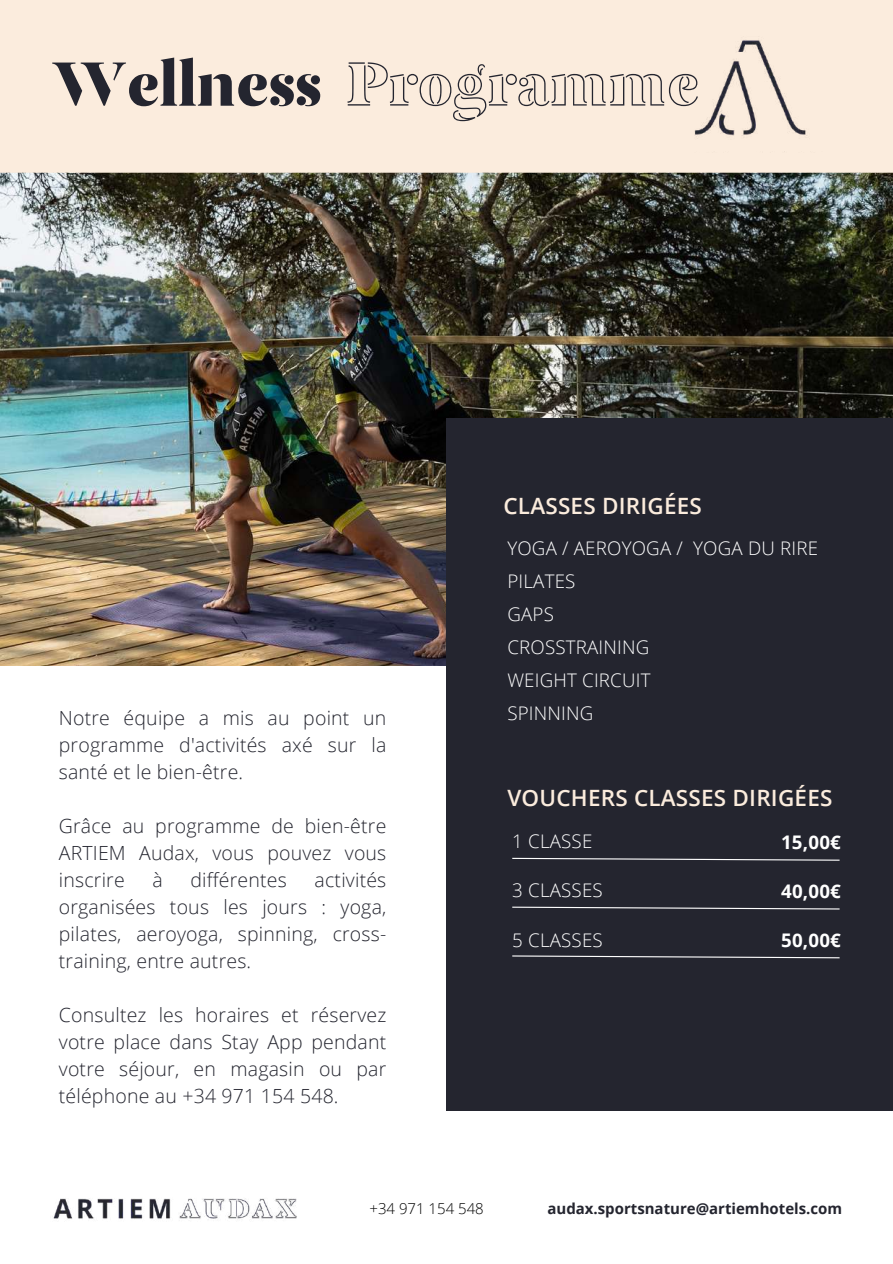
<style>
.page{position:relative;width:893px;height:1264px;background:#fff}
.page>*{position:absolute;margin:0;border:0;box-sizing:border-box;transform-origin:0 0}
.t1{font:68.55px "Artiem";color:#24252f}
.t2{font:600 22.5px "Open Sans";letter-spacing:.01em;color:#fbecdd}
.t3{font:300 19.5px/27px "Open Sans";letter-spacing:.01em;color:#24252f;text-align:justify}
.t4{font:300 18.75px/33px "Open Sans";letter-spacing:.01em;color:#fff}
.t5{font:700 18.75px "Open Sans";letter-spacing:.01em;color:#fff}
.t6{font:700 15px "Open Sans";color:#24252f}
.t7{font:300 15px "Open Sans";color:#000}
.s1{font-style:inherit}
</style>
<div class="page">
<img style="left:53px;top:1198px;width:244px;height:22px">
<img style="left:0;top:173px;width:892px;height:492px">
<div style="left:0;top:0;width:892px;height:173px;background:#fbecdd"></div>
<div style="left:446px;top:418px;width:446px;height:692px;background:#24252f"></div>
<svg style="left:512px;top:857px;width:328px;height:4px"></svg>
<svg style="left:512px;top:906px;width:328px;height:4px"></svg>
<svg style="left:512px;top:955px;width:328px;height:3px"></svg>
<img style="left:694px;top:40px;width:113px;height:112px">
<h1 class="t1" style="left:51px;top:54px;width:649px"><span class="s1">Wellness</span> Programme</h1>
<p class="t2" style="left:503px;top:489px;width:200px">CLASSES DIRIGÉES</p>
<p class="t4" style="left:507px;top:531px;width:312px">YOGA / AEROYOGA / YOGA DU RIRE<br>PILATES<br>GAPS<br>CROSSTRAINING<br>WEIGHT CIRCUIT</p>
<p class="t3" style="left:59px;top:704px;width:329px">Notre équipe a mis au point un</p>
<p class="t4" style="left:507px;top:696px;width:87px">SPINNING</p>
<p class="t3" style="left:59px;top:731px;width:329px">programme d'activités axé sur la santé et le bien-être.</p>
<p class="t3" style="left:59px;top:811px;width:329px">Grâce au programme de bien-être ARTIEM Audax, vous pouvez vous inscrire</p>
<p class="t2" style="left:507px;top:782px;width:326px">VOUCHERS CLASSES DIRIGÉES</p>
<p class="t4" style="left:512px;top:824px;width:82px">1 CLASSE</p>
<p class="t5" style="left:781px;top:829px;width:61px">15,00€</p>
<p class="t4" style="left:512px;top:873px;width:92px">3 CLASSES</p>
<p class="t5" style="left:781px;top:878px;width:61px">40,00€</p>
<p class="t4" style="left:512px;top:923px;width:92px">5 CLASSES</p>
<p class="t5" style="left:781px;top:927px;width:61px">50,00€</p>
<p class="t3" style="left:59px;top:865px;width:329px;text-indent:256px">activités organisées tous les jours : yoga, pilates, aeroyoga, spinning, cross&shy;training, entre autres.</p>
<p class="t3" style="left:59px;top:1000px;width:329px">Consultez les horaires et réservez votre place dans Stay App pendant votre séjour, en magasin ou par téléphone au +34 971 154 548.</p>
<p class="t3" style="left:152px;top:865px;width:12px">à</p>
<p class="t3" style="left:190px;top:865px;width:98px">différentes</p>
<p class="t7" style="left:369px;top:1198px;width:116px">+34 971 154 548</p>
<p class="t6" style="left:547px;top:1198px;width:296px">audax.sportsnature@artiemhotels.com</p>
</div>
